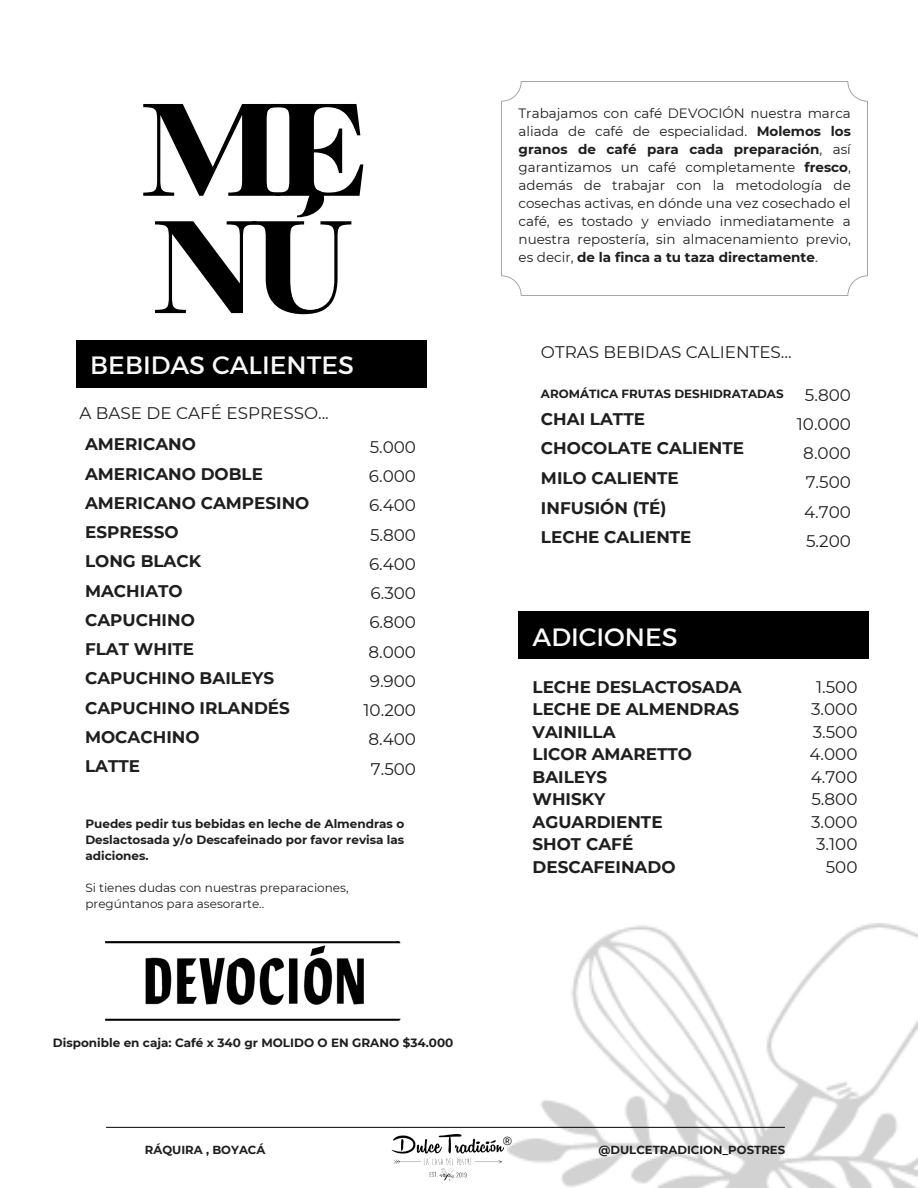
<style>
.page{position:relative;width:918px;height:1188px;background:#fff}
.page>*{position:absolute;margin:0;border:0;box-sizing:border-box;transform-origin:0 0}
.t1{font:700 162.3px "Binggo Wood Display";color:#000}
.t2{font:25.5px "Kief Montaser Regular";color:#f9f9f9}
.t3{font:700 16.8px/29.2px "Montserrat";color:#1e1e1e}
.t4{font:16.8px/29.2px "Montserrat";color:#1e1e1e;text-align:center}
.t5{font:13.5px/18px "Montserrat";color:#1e1e1e;text-align:justify}
.t6{font:700 13.5px "Montserrat";color:#1e1e1e}
.t7{font:700 12px/16px "Montserrat";color:#1e1e1e;text-align:justify}
.t8{font:12px/16px "Montserrat";color:#1e1e1e}
.t9{font:700 11.85px "Montserrat";color:#1e1e1e}
.t10{font:11.85px "Arimo";color:#000}
.t11{font:700 11.7px "Montserrat";color:#1e1e1e}
.s1{font-weight:700}
.s2{font-weight:400}
</style>
<div class="page">
<img style="left:106px;top:941px;width:295px;height:79px">
<div style="left:76px;top:340px;width:351px;height:48px;background:#000"></div>
<div style="left:519px;top:612px;width:350px;height:47px;background:#000"></div>
<img style="left:508px;top:924px;width:410px;height:264px">
<hr style="left:106px;top:1127px;width:679px;height:1px;background:#1e1e1e">
<img style="left:391px;top:1133px;width:113px;height:48px">
<svg style="left:501px;top:81px;width:367px;height:215px"></svg>
<p class="t1" style="left:141px;top:68px;width:225px">ME</p>
<p class="t1" style="left:153px;top:186px;width:202px">NÚ</p>
<p class="t2" style="left:90px;top:350px;width:265px">BEBIDAS CALIENTES</p>
<h4 class="t4" style="left:80px;top:399px;width:251px">A BASE DE CAFÉ ESPRESSO...</h4>
<h1 class="t3" style="left:85px;top:430px;width:226px">AMERICANO<br>AMERICANO DOBLE<br>AMERICANO CAMPESINO<br>ESPRESSO<br>LONG BLACK<br>MACHIATO<br>CAPUCHINO<br>FLAT WHITE<br>CAPUCHINO BAILEYS<br>CAPUCHINO IRLANDÉS<br>MOCACHINO<br>LATTE</h1>
<h4 class="t4" style="left:364px;top:432px;width:54px">5.000<br>6.000<br>6.400<br>5.800<br>6.400<br>6.300<br>6.800<br>8.000<br>9.900<br>10.200<br>8.400<br>7.500</h4>
<h6 class="t7" style="left:85px;top:816px;width:320px">Puedes pedir tus bebidas en leche de Almendras o Deslactosada y/o Descafeinado por favor revisa las adiciones.</h6>
<h4 class="t8" style="left:85px;top:880px;width:265px">Si tienes dudas con nuestras preparaciones, pregúntanos para asesorarte..</h4>
<p class="t7" style="left:53px;top:1035px;width:402px">Disponible en caja: Café x 340 gr MOLIDO O EN GRANO $34.000</p>
<h4 class="t5" style="left:519px;top:104px;width:334px">Trabajamos con café DEVOCIÓN nuestra marca aliada de café de especialidad. <span class="s1">Molemos los granos de café para cada preparación</span>, así garantizamos un café completamente <span class="s1">fresco</span>, además de trabajar con la metodología de cosechas activas, en dónde una vez cosechado el café, es tostado y enviado inmediatamente a nuestra repostería, sin almacenamiento previo,</h4>
<h4 class="t6" style="left:519px;top:249px;width:301px"><span class="s2">es decir,</span> de la finca a tu taza directamente<span class="s2">.</span></h4>
<h2 class="t4" style="left:541px;top:337px;width:252px">OTRAS BEBIDAS CALIENTES...</h2>
<p class="t9" style="left:541px;top:387px;width:244px">AROMÁTICA FRUTAS DESHIDRATADAS</p>
<p class="t3" style="left:541px;top:404px;width:205px;line-height:29.7px">CHAI LATTE<br>CHOCOLATE CALIENTE<br>MILO CALIENTE<br>INFUSIÓN (TÉ)<br>LECHE CALIENTE</p>
<h3 class="t4" style="left:797px;top:380px;width:56px">5.800<br>10.000<br>8.000<br>7.500<br>4.700<br>5.200</h3>
<p class="t2" style="left:533px;top:621px;width:147px">ADICIONES</p>
<h3 class="t3" style="left:533px;top:676px;width:211px;line-height:22.5px">LECHE DESLACTOSADA<br>LECHE DE ALMENDRAS<br>VAINILLA<br>LICOR AMARETTO<br>BAILEYS<br>WHISKY<br>AGUARDIENTE<br>SHOT CAFÉ<br>DESCAFEINADO</h3>
<h4 class="t4" style="left:809px;top:676px;width:50px;line-height:22.5px;text-align:right">1.500<br>3.000<br>3.500<br>4.000<br>4.700<br>5.800<br>3.000<br>3.100<br>500</h4>
<p class="t10" style="left:503px;top:1134px;width:10px">®</p>
<h6 class="t11" style="left:145px;top:1142px;width:122px">RÁQUIRA , BOYACÁ</h6>
<p class="t11" style="left:598px;top:1142px;width:188px">@DULCETRADICION_POSTRES</p>
</div>
